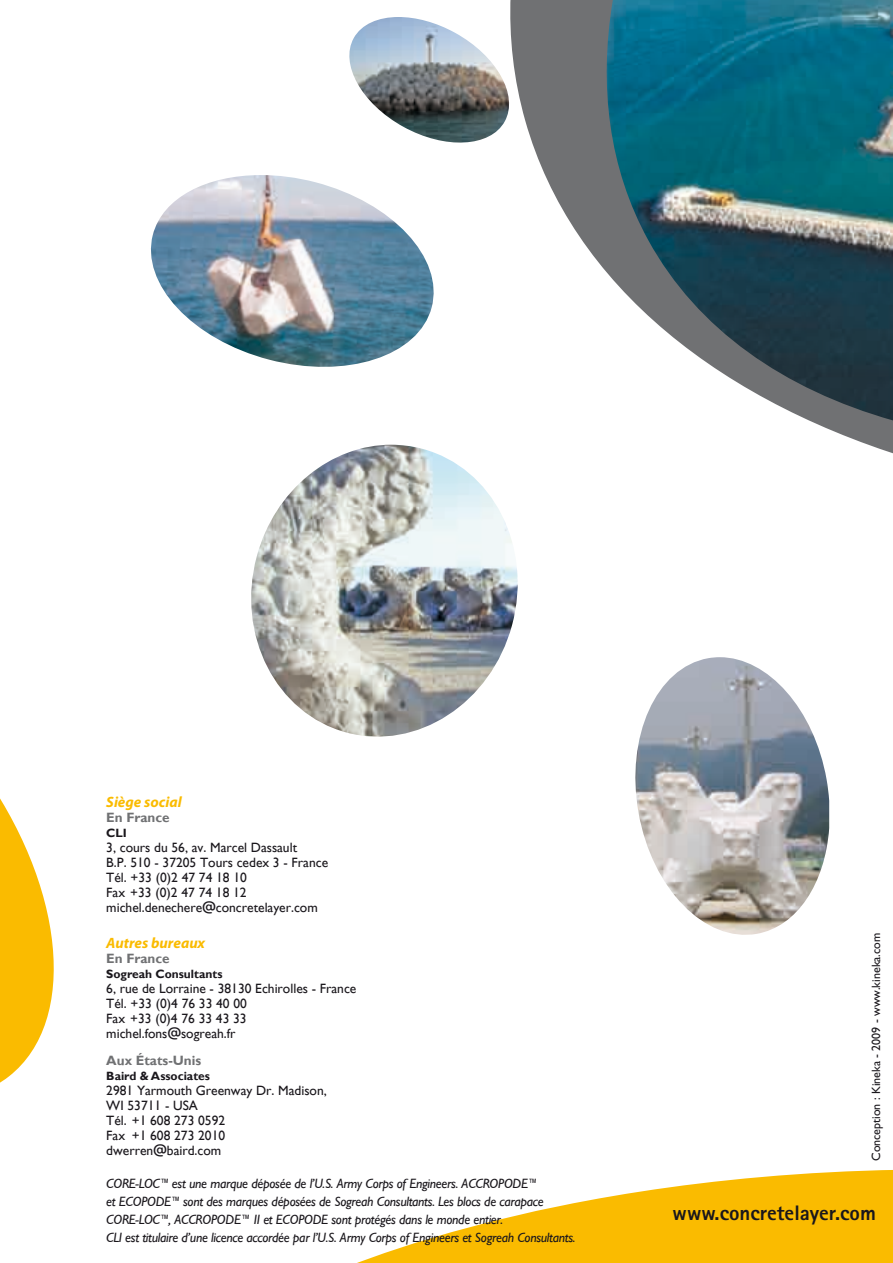
<style>
.page{position:relative;width:893px;height:1263px;background:#fff}
.page>*{position:absolute;margin:0;border:0;box-sizing:border-box;transform-origin:0 0}
.t1{font:800 21px "Rotis Sans Serif";color:#1a171c}
.t2{font:italic 700 15px "Myriad Pro";color:#fabb00}
.t3{font:13.5px/15px "Gill Sans";color:#1a171c}
.t4{font:italic 13.5px/18px "Gill Sans";letter-spacing:-.02em;color:#1a171c}
.t5{font:700 13.5px "Gill Sans";color:#707173}
.t6{font:12px "Gill Sans";color:#1a171c}
.t7{font:700 12px "Gill Sans";color:#1a171c}
</style>
<div class="page">
<img style="left:349px;top:36px;width:6px;height:42px">
<img style="left:150px;top:175px;width:205px;height:192px">
<img style="left:251px;top:450px;width:192px;height:287px">
<img style="left:635px;top:718px;width:194px;height:217px">
<svg style="left:355px;top:0;width:538px;height:718px"></svg>
<img style="left:602px;top:0;width:291px;height:420px">
<svg style="left:0;top:798px;width:54px;height:285px"></svg>
<svg style="left:357px;top:1170px;width:536px;height:93px;fill:#fabb00"></svg>
<p class="t2" style="left:106px;top:792px;width:77px">Siège social</p>
<p class="t5" style="left:106px;top:809px;width:65px">En France</p>
<p class="t7" style="left:106px;top:825px;width:22px">CLI</p>
<p class="t3" style="left:106px;top:840px;width:223px">3, cours du 56, av. Marcel Dassault<br>B.P. 510 - 37205 Tours cedex 3 - France<br>Tél. +33 (0)2 47 74 18 10<br>Fax +33 (0)2 47 74 18 12 michel.denechere@concretelayer.com</p>
<p class="t2" style="left:106px;top:933px;width:100px">Autres bureaux</p>
<p class="t5" style="left:106px;top:950px;width:65px">En France</p>
<p class="t7" style="left:106px;top:966px;width:118px">Sogreah Consultants</p>
<p class="t3" style="left:106px;top:981px;width:252px">6, rue de Lorraine - 38130 Echirolles - France<br>Tél. +33 (0)4 76 33 40 00<br>Fax +33 (0)4 76 33 43 33 michel.fons@sogreah.fr</p>
<p class="t5" style="left:106px;top:1052px;width:96px">Aux états-Unis</p>
<p class="t7" style="left:106px;top:1068px;width:105px">Baird &amp; Associates</p>
<p class="t3" style="left:106px;top:1083px;width:222px">2981 Yarmouth Greenway Dr. Madison,<br>WI 53711 - USA<br>Tél. +1 608 273 0592<br>Fax +1 608 273 2010 dwerren@baird.com</p>
<p class="t4" style="left:106px;top:1174px;width:471px">CORE-LOC™est une marque déposée de l’U.S. Army Corps of Engineers. ACCROPODE™<br>et ECOPODE™sont des marques déposées de Sogreah Consultants. Les blocs de carapace CORE-LOC™, ACCROPODE™II et ECOPODE sont protégés dans le monde entier.<br>CLI est titulaire d’une licence accordée par l’U.S. Army Corps of Engineers et Sogreah Consultants.</p>
<p class="t6" style="left:869px;top:1161px;width:230px;rotate:-90deg">Conception : Kineka - 2009 - www.kineka.com</p>
<h1 class="t1" style="left:673px;top:1200px;width:205px">www.concretelayer.com</h1>
</div>
